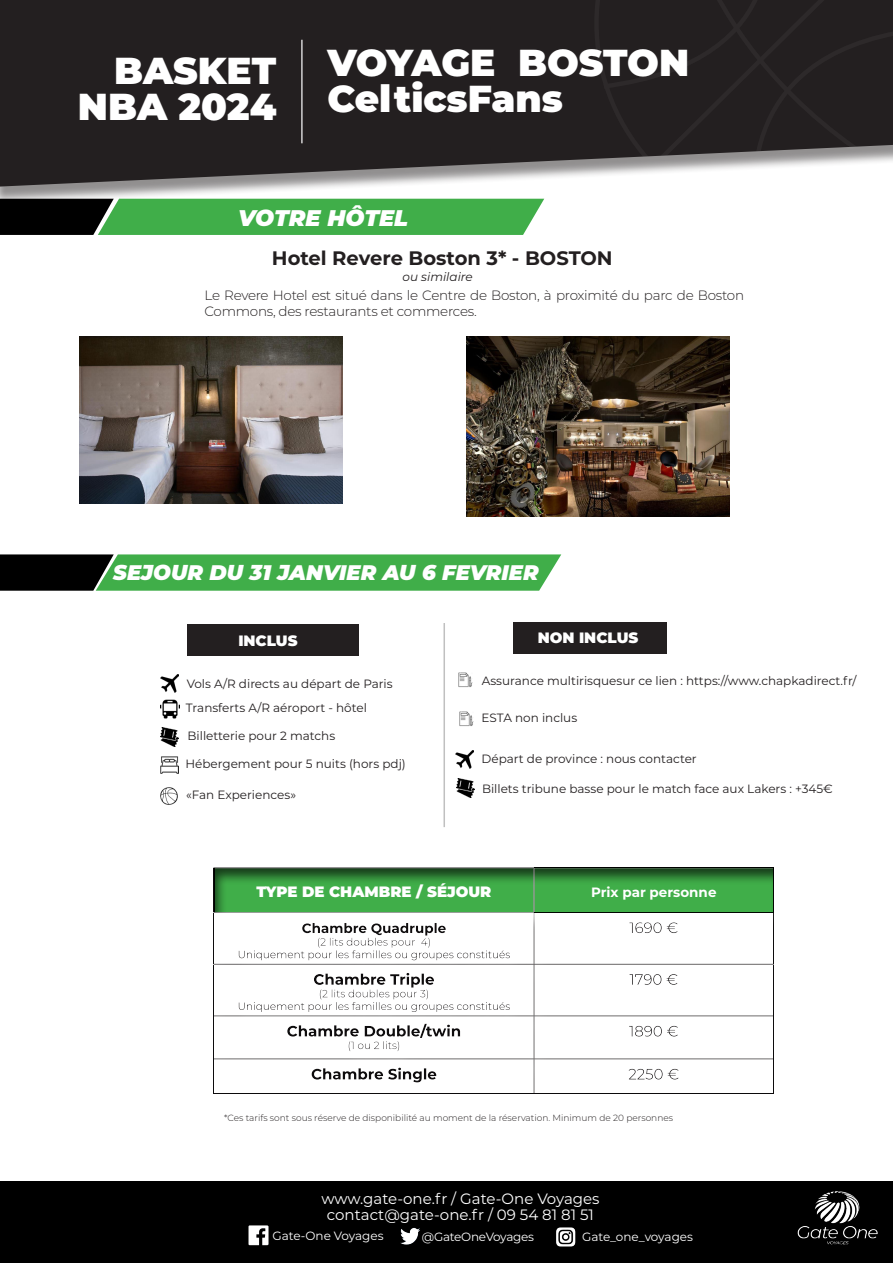
<style>
.page{position:relative;width:893px;height:1263px;background:#fff}
.page>*{position:absolute;margin:0;border:0;box-sizing:border-box;transform-origin:0 0}
.t1{font:900 37.5px "Montserrat";color:#fff}
.t2{font:italic 900 22.5px "Montserrat";color:#fff}
.t3{font:italic 900 21px "Montserrat";color:#fff}
.t4{font:700 19.5px "Montserrat";color:#231f20}
.t5{font:15px "Montserrat";color:#fff}
.t6{font:900 15px "Montserrat";color:#fff}
.t7{font:300 13.5px/16.2px "Montserrat";letter-spacing:-.02em;color:#231f20}
.t8{font:200 13.5px "Oswald";color:#fff}
.t9{font:700 13.5px "Montserrat";color:#fff}
.t10{font:12px "Montserrat";color:#231f20}
.t11{font:12px "Montserrat";letter-spacing:-.015em;color:#fff}
.t12{font:italic 12px "Montserrat";color:#231f20}
.t13{font:300 9px "Montserrat";color:#231f20}
</style>
<div class="page">
<div style="left:187px;top:624px;width:171px;height:31px;background:#231f20"></div>
<div style="left:514px;top:623px;width:153px;height:31px;background:#231f20"></div>
<hr style="left:443px;top:623px;width:2px;height:204px;background:#c0c0c0">
<div style="left:0;top:0;width:893px;height:205px;background:#231f20;opacity:.5"></div>
<svg style="left:0;top:0;width:573px;height:187px;background:#2d2a2b"></svg>
<svg style="left:573px;top:0;width:26px;height:187px;background:#3d393a"></svg>
<svg style="left:599px;top:0;width:294px;height:187px;background:#464343"></svg>
<svg style="left:0;top:199px;width:544px;height:36px;background:#388e3f"></svg>
<svg style="left:0;top:554px;width:561px;height:37px;background:#3d9243"></svg>
<hr style="left:301px;top:40px;width:1px;height:103px;background:#fff">
<img style="left:160px;top:674px;width:19px;height:18px">
<img style="left:160px;top:700px;width:19px;height:19px">
<img style="left:160px;top:727px;width:19px;height:19px">
<img style="left:160px;top:756px;width:19px;height:17px">
<img style="left:160px;top:788px;width:18px;height:16px">
<div style="left:212px;top:866px;width:604px;height:240px;background:#231f20;opacity:.75"></div>
<img style="left:80px;top:337px;width:262px;height:167px">
<img style="left:458px;top:672px;width:14px;height:15px">
<img style="left:459px;top:711px;width:14px;height:15px">
<img style="left:455px;top:750px;width:19px;height:18px">
<div style="left:0;top:1182px;width:893px;height:81px;background:#000"></div>
<img style="left:556px;top:1227px;width:20px;height:20px">
<img style="left:400px;top:1227px;width:20px;height:18px">
<img style="left:248px;top:1225px;width:21px;height:20px">
<img style="left:778px;top:1181px;width:115px;height:64px">
<img style="left:456px;top:779px;width:19px;height:18px">
<img style="left:467px;top:337px;width:262px;height:179px">
<p class="t1" style="left:114px;top:42px;width:164px">BASKET</p>
<p class="t1" style="left:78px;top:78px;width:200px">NBA 2024</p>
<p class="t1" style="left:327px;top:34px;width:363px">VOYAGE BOSTON</p>
<p class="t1" style="left:327px;top:70px;width:237px">CelticsFans</p>
<p class="t2" style="left:238px;top:201px;width:172px">VOTRE HÔTEL</p>
<p class="t4" style="left:272px;top:244px;width:342px">Hotel Revere Boston 3* - BOSTON</p>
<p class="t12" style="left:402px;top:268px;width:72px">ou similaire</p>
<p class="t7" style="left:205px;top:286px;width:541px">Le Revere Hotel est situé dans le Centre de Boston, à proximité du parc de Boston<br>Commons, des restaurants et commerces.</p>
<p class="t3" style="left:113px;top:557px;width:427px">SEJOUR DU 31 JANVIER AU 6 FEVRIER</p>
<p class="t6" style="left:238px;top:629px;width:61px">INCLUS</p>
<p class="t6" style="left:538px;top:626px;width:102px">NON INCLUS</p>
<p class="t10" style="left:187px;top:676px;width:207px">Vols A/R directs au départ de Paris</p>
<p class="t10" style="left:186px;top:700px;width:183px">Transferts A/R aéroport - hôtel</p>
<p class="t10" style="left:188px;top:727px;width:149px">Billetterie pour 2 matchs</p>
<p class="t10" style="left:185px;top:755px;width:222px">Hébergement pour 5 nuits (hors pdj)</p>
<p class="t10" style="left:186px;top:786px;width:111px">«Fan Experiences»</p>
<p class="t10" style="left:482px;top:673px;width:376px">Assurance multirisquesur ce lien : https://www.chapkadirect.fr/</p>
<p class="t10" style="left:482px;top:709px;width:97px">ESTA non inclus</p>
<p class="t10" style="left:482px;top:750px;width:217px">Départ de province : nous contacter</p>
<p class="t10" style="left:482px;top:780px;width:352px">Billets tribune basse pour le match face aux Lakers : +345€</p>
<p class="t6" style="left:256px;top:881px;width:237px">TYPE DE CHAMBRE / SÉJOUR</p>
<p class="t9" style="left:591px;top:882px;width:127px">Prix par personne</p>
<p class="t13" style="left:224px;top:1111px;width:450px">*Ces tarifs sont sous réserve de disponibilité au moment de la réservation. Minimum de 20 personnes</p>
<p class="t5" style="left:321px;top:1188px;width:280px">www.gate-one.fr / Gate-One Voyages</p>
<p class="t5" style="left:327px;top:1204px;width:269px">contact@gate-one.fr / 09 54 81 81 51</p>
<p class="t11" style="left:273px;top:1228px;width:113px">Gate-One Voyages</p>
<p class="t11" style="left:422px;top:1228px;width:114px">@GateOneVoyages</p>
<p class="t11" style="left:582px;top:1228px;width:112px">Gate_one_voyages</p>
<p class="t8" style="left:578px;top:1229px;width:82px">Gate_one_voyages</p>
</div>
